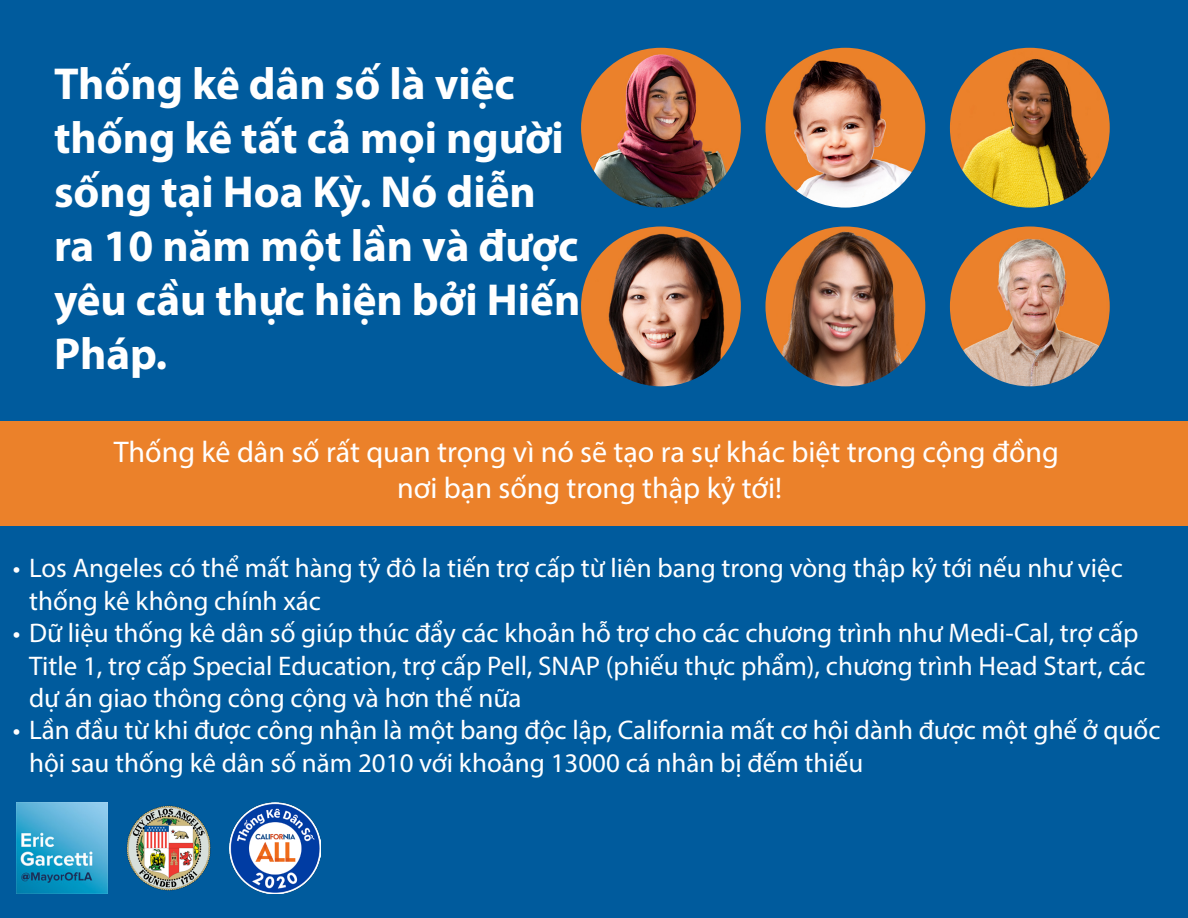
<style>
.page{position:relative;width:1188px;height:918px;background:#005b9d}
.page>*{position:absolute;margin:0;border:0;box-sizing:border-box;transform-origin:0 0}
.t1{font:700 45px/54px "Myriad Pro";color:#fff}
.t2{font:30px/36px "Myriad Pro";color:#fff;text-align:center}
.t3{font:27px/32.4px "Myriad Pro";color:#fff}
</style>
<div class="page">
<img style="left:581px;top:48px;width:160px;height:160px;border-radius:80px">
<img style="left:765px;top:48px;width:160px;height:160px;border-radius:80px">
<img style="left:950px;top:48px;width:160px;height:160px;border-radius:80px">
<div style="left:0;top:421px;width:1188px;height:105px;background:#eb812a"></div>
<img style="left:581px;top:226px;width:160px;height:160px;border-radius:80px">
<img style="left:765px;top:226px;width:160px;height:160px;border-radius:80px">
<img style="left:950px;top:226px;width:160px;height:160px;border-radius:80px">
<img style="left:17px;top:802px;width:90px;height:91px">
<img style="left:126px;top:805px;width:85px;height:86px">
<img style="left:230px;top:802px;width:90px;height:91px">
<p class="t1" style="left:54px;top:55px;width:528px">Thống kê dân số là việc thống kê tất cả mọi người sống tại Hoa Kỳ. Nó diễn ra 10 năm một lần và được yêu cầu thực hiện bởi Hiến<br>Pháp.</p>
<p class="t2" style="left:114px;top:434px;width:946px">Thống kê dân số rất quan trọng vì nó sẽ tạo ra sự khác biệt trong cộng đồng nơi bạn sống trong thập kỷ tới!</p>
<p class="t3" style="left:29px;top:552px;width:1095px;text-indent:-16px">• Los Angeles có thể mất hàng tỷ đô la tiến trợ cấp từ liên bang trong vòng thập kỷ tới nếu như việc thống kê không chính xác</p>
<p class="t3" style="left:29px;top:616px;width:1118px;text-indent:-16px">• Dữ liệu thống kê dân số giúp thúc đẩy các khoản hỗ trợ cho các chương trình như Medi-Cal, trợ cấp<br>Title 1, trợ cấp Special Education, trợ cấp Pell, SNAP (phiếu thực phẩm), chương trình Head Start, các dự án giao thông công cộng và hơn thế nữa</p>
<p class="t3" style="left:29px;top:714px;width:1133px;text-indent:-16px">• Lần đầu từ khi được công nhận là một bang độc lập, California mất cơ hội dành được một ghế ở quốc hội sau thống kê dân số năm 2010 với khoảng 13000 cá nhân bị đếm thiếu</p>
</div>
